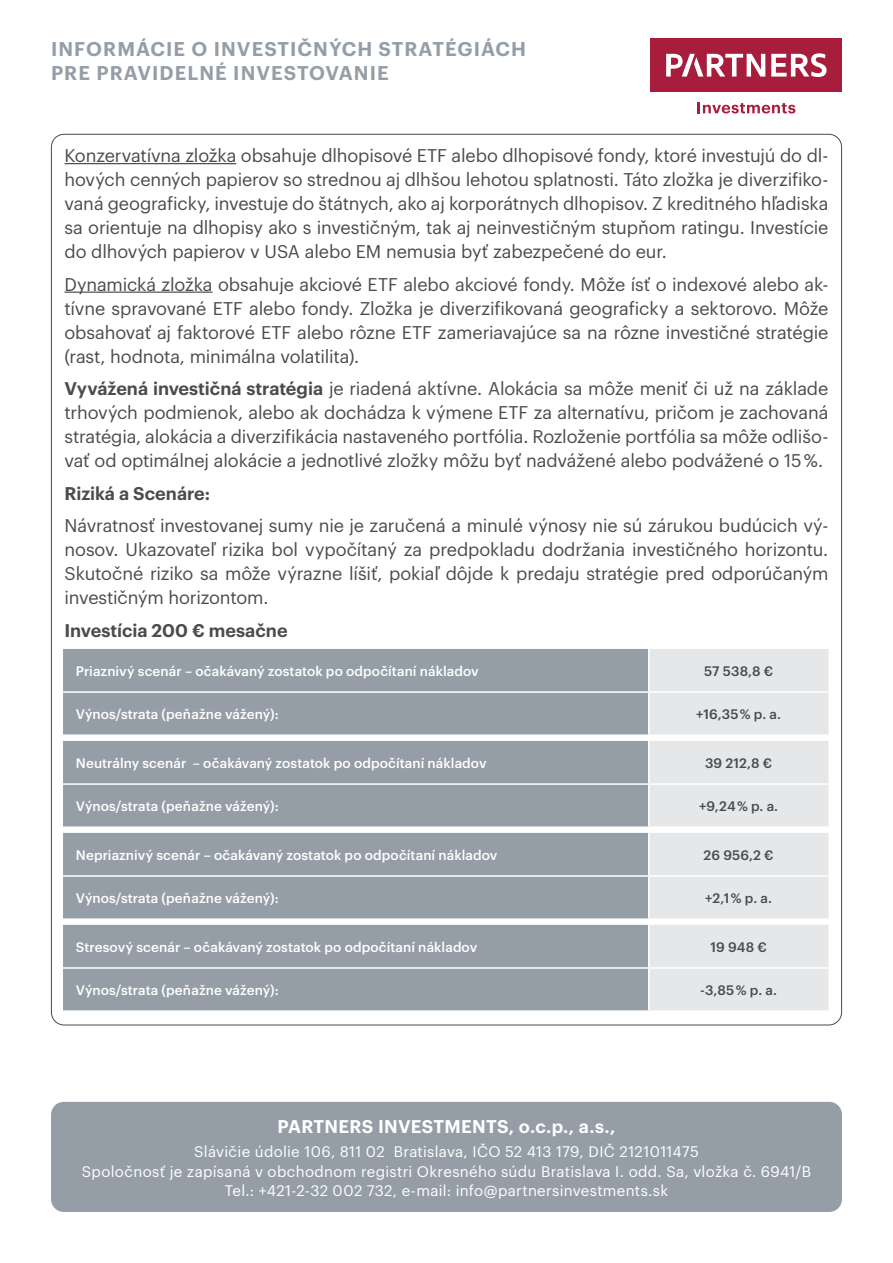
<style>
.page{position:relative;width:893px;height:1263px;background:#fff}
.page>*{position:absolute;margin:0;border:0;box-sizing:border-box;transform-origin:0 0}
.t1{font:600 19.5px/23.4px "Graphik";letter-spacing:.055em;color:#959ea7}
.t2{font:18px/24px "Graphik";letter-spacing:-.01em;color:#4a4b4e;text-align:justify}
.t3{font:600 18px "Graphik";color:#4a4b4e}
.t4{font:600 18px "Graphik";letter-spacing:.01em;color:#fff}
.t5{font:15px/19.5px "Graphik";letter-spacing:.02em;color:#fff;text-align:center}
.t6{font:500 13.5px "Graphik";letter-spacing:.01em;color:#fff}
.t7{font:500 13.5px "Graphik";letter-spacing:.01em;color:#4a4b4e}
.s1{font-weight:600}
</style>
<div class="page">
<div style="left:51px;top:1102px;width:791px;height:110px;background:#959ea7;border-radius:13px"></div>
<div style="left:651px;top:38px;width:191px;height:54px;background:#a81d3c"></div>
<svg style="left:771px;top:53px;width:55px;height:24px"></svg>
<svg style="left:666px;top:54px;width:99px;height:23px"></svg>
<svg style="left:698px;top:102px;width:97px;height:11px"></svg>
<hr style="left:65px;top:163px;width:171px;height:1px;background:#4a4b4e">
<hr style="left:65px;top:292px;width:148px;height:1px;background:#4a4b4e">
<div style="left:63px;top:649px;width:585px;height:85px;background:#959ea7"></div>
<div style="left:649px;top:649px;width:179px;height:85px;background:#e6e7e9"></div>
<hr style="left:63px;top:691px;width:586px;height:2px;background:#fff">
<hr style="left:649px;top:691px;width:179px;height:2px;background:#fff">
<div style="left:63px;top:741px;width:585px;height:85px;background:#959ea7"></div>
<div style="left:649px;top:741px;width:179px;height:85px;background:#e6e7e9"></div>
<hr style="left:63px;top:783px;width:586px;height:2px;background:#fff">
<hr style="left:649px;top:783px;width:179px;height:2px;background:#fff">
<div style="left:63px;top:833px;width:585px;height:85px;background:#959ea7"></div>
<div style="left:649px;top:833px;width:179px;height:85px;background:#e6e7e9"></div>
<hr style="left:63px;top:875px;width:586px;height:2px;background:#fff">
<hr style="left:649px;top:875px;width:179px;height:2px;background:#fff">
<div style="left:63px;top:925px;width:585px;height:85px;background:#959ea7"></div>
<div style="left:649px;top:925px;width:179px;height:85px;background:#e6e7e9"></div>
<hr style="left:63px;top:967px;width:586px;height:2px;background:#fff">
<hr style="left:649px;top:967px;width:179px;height:2px;background:#fff">
<p class="t1" style="left:51px;top:36px;width:476px">INFORMÁCIE O INVESTIČNÝCH STRATÉGIÁCH<br>PRE PRAVIDELNÉ INVESTOVANIE</p>
<p class="t2" style="left:65px;top:142px;width:765px">Konzervatívna zložka obsahuje dlhopisové ETF alebo dlhopisové fondy, ktoré investujú do dl&shy;hových cenných papierov so strednou aj dlhšou lehotou splatnosti. Táto zložka je diverzifiko&shy;vaná geograficky, investuje do štátnych, ako aj korporátnych dlhopisov. Z kreditného hľadiska sa orientuje na dlhopisy ako s investičným, tak aj neinvestičným stupňom ratingu. Investície do dlhových papierov v USA alebo EM nemusia byť zabezpečené do eur.</p>
<p class="t2" style="left:65px;top:270px;width:765px">Dynamická zložka obsahuje akciové ETF alebo akciové fondy. Môže ísť o indexové alebo ak&shy;tívne spravované ETF alebo fondy. Zložka je diverzifikovaná geograficky a sektorovo. Môže obsahovať aj faktorové ETF alebo rôzne ETF zameriavajúce sa na rôzne investičné stratégie (rast, hodnota, minimálna volatilita).</p>
<p class="t2" style="left:65px;top:375px;width:765px"><span class="s1">Vyvážená investičná stratégia</span> je riadená aktívne. Alokácia sa môže meniť či už na základe trhových podmienok, alebo ak dochádza k výmene ETF za alternatívu, pričom je zachovaná stratégia, alokácia a diverzifikácia nastaveného portfólia. Rozloženie portfólia sa môže odlišo&shy;vať od optimálnej alokácie a jednotlivé zložky môžu byť nadvážené alebo podvážené o 15 %.</p>
<p class="t3" style="left:65px;top:479px;width:147px">Riziká a Scenáre:</p>
<p class="t2" style="left:65px;top:512px;width:765px">Návratnosť investovanej sumy nie je zaručená a minulé výnosy nie sú zárukou budúcich vý&shy;nosov. Ukazovateľ rizika bol vypočítaný za predpokladu dodržania investičného horizontu.<br>Skutočné riziko sa môže výrazne líšiť, pokiaľ dôjde k predaju stratégie pred odporúčaným investičným horizontom.</p>
<p class="t3" style="left:65px;top:616px;width:225px">Investícia 200 € mesačne</p>
<p class="t6" style="left:76px;top:661px;width:404px">Priaznivý scenár – očakávaný zostatok po odpočítaní nákladov</p>
<p class="t7" style="left:704px;top:661px;width:71px">57 538,8 €</p>
<p class="t6" style="left:76px;top:704px;width:204px">Výnos/strata (peňažne vážený):</p>
<p class="t7" style="left:696px;top:704px;width:86px">+16,35 % p. a.</p>
<p class="t6" style="left:76px;top:753px;width:412px">Neutrálny scenár – očakávaný zostatok po odpočítaní nákladov</p>
<p class="t7" style="left:705px;top:753px;width:69px">39 212,8 €</p>
<p class="t6" style="left:76px;top:796px;width:204px">Výnos/strata (peňažne vážený):</p>
<p class="t7" style="left:699px;top:796px;width:81px">+9,24 % p. a.</p>
<p class="t6" style="left:76px;top:845px;width:423px">Nepriaznivý scenár – očakávaný zostatok po odpočítaní nákladov</p>
<p class="t7" style="left:704px;top:845px;width:72px">26 956,2 €</p>
<p class="t6" style="left:76px;top:888px;width:204px">Výnos/strata (peňažne vážený):</p>
<p class="t7" style="left:705px;top:888px;width:68px">+2,1 % p. a.</p>
<p class="t6" style="left:76px;top:937px;width:403px">Stresový scenár – očakávaný zostatok po odpočítaní nákladov</p>
<p class="t7" style="left:710px;top:937px;width:58px">19 948 €</p>
<p class="t6" style="left:76px;top:980px;width:204px">Výnos/strata (peňažne vážený):</p>
<p class="t7" style="left:700px;top:980px;width:78px">-3,85 % p. a.</p>
<p class="t4" style="left:278px;top:1113px;width:339px">PARTNERS INVESTMENTS, o.c.p., a.s.,</p>
<p class="t5" style="left:82px;top:1141px;width:731px">Slávičie údolie 106, 811 02 Bratislava, IČO 52 413 179, DIČ 2121011475<br>Spoločnosť je zapísaná v obchodnom registri Okresného súdu Bratislava I. odd. Sa, vložka č. 6941/B<br>Tel.: +421-2-32 002 732, e-mail: info@partnersinvestments.sk</p>
</div>
